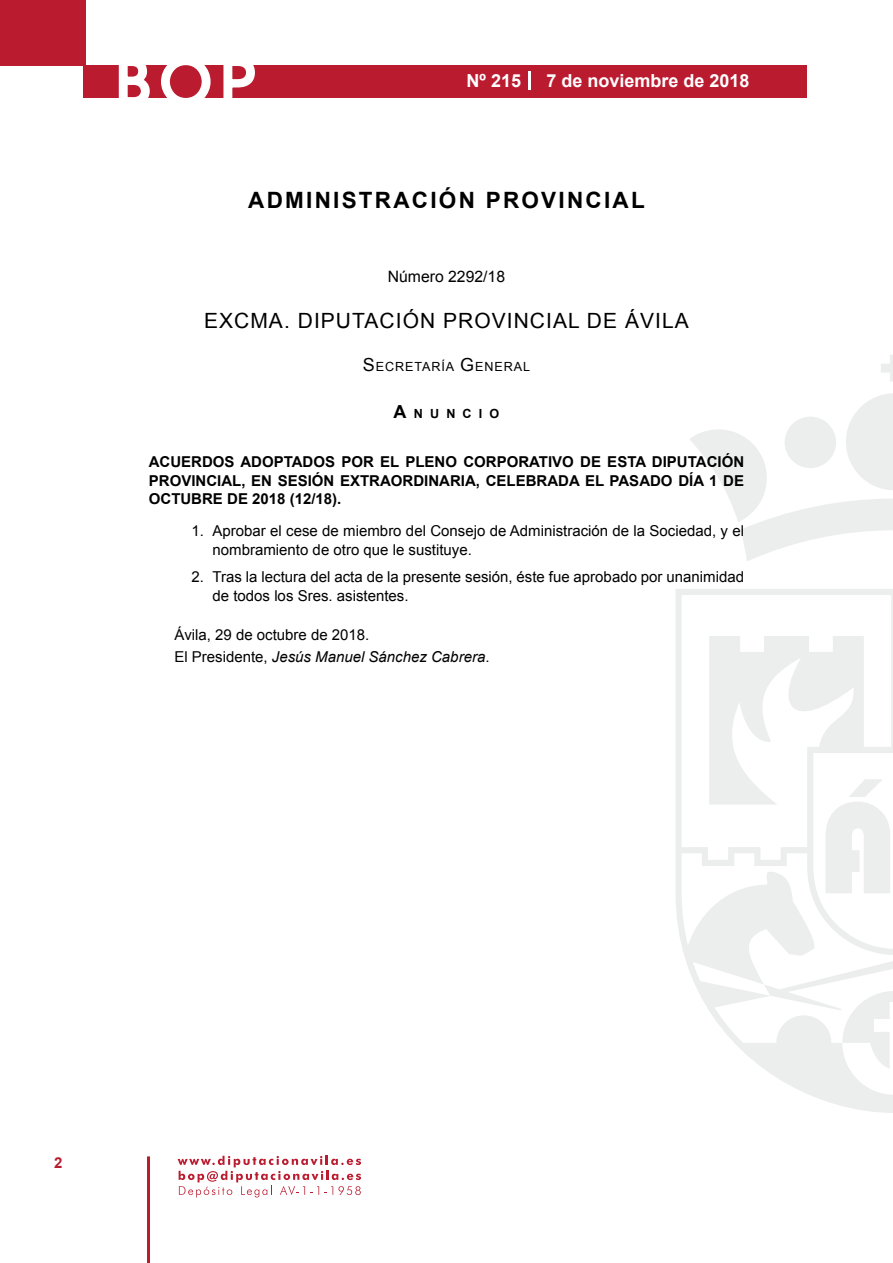
<style>
.page{position:relative;width:893px;height:1263px;background:#fff}
.page>*{position:absolute;margin:0;border:0;box-sizing:border-box;transform-origin:0 0}
.t1{font:500 61.5px "Avant Garde";color:#fff}
.t2{font:700 22.5px "Arial";letter-spacing:.1em;color:#000}
.t3{font:21px "Arial";letter-spacing:.05em;color:#000}
.t4{font:700 18px "Arial";color:#fff}
.t5{font:15.75px "Arial";color:#000}
.t6{font:15px/18.8px "Arial";color:#000}
.t7{font:700 15px/18.8px "Arial";color:#000;text-align:justify}
.t8{font:700 15px "Arial";color:#ba1b2f}
.t9{font:12.6px "Arial";letter-spacing:.07em;color:#000}
.t10{font:700 12.6px "Arial";letter-spacing:.57em;color:#000}
.s1{font-size:18px}
.s2{font-style:italic}
</style>
<div class="page">
<svg style="left:178px;top:1156px;width:183px;height:41px"></svg>
<hr style="left:147px;top:1156px;width:3px;height:107px;background:#ba1b2f">
<div style="left:0;top:0;width:85px;height:66px;background:#ba1b2f"></div>
<div style="left:84px;top:65px;width:723px;height:33px;background:#ba1b2f"></div>
<svg style="left:118px;top:65px;width:32px;height:33px"></svg>
<svg style="left:161px;top:65px;width:50px;height:33px"></svg>
<svg style="left:223px;top:65px;width:32px;height:33px"></svg>
<svg style="left:529px;top:71px;width:2px;height:19px"></svg>
<svg style="left:881px;top:355px;width:12px;height:27px"></svg>
<svg style="left:690px;top:393px;width:203px;height:168px"></svg>
<svg style="left:676px;top:589px;width:217px;height:524px"></svg>
<svg style="left:764px;top:984px;width:129px;height:86px"></svg>
<svg style="left:825px;top:779px;width:66px;height:114px"></svg>
<h1 class="t1" style="left:115px;top:44px;width:141px">BOP</h1>
<p class="t4" style="left:467px;top:69px;width:56px">Nº 215</p>
<p class="t4" style="left:546px;top:69px;width:205px">7 de noviembre de 2018</p>
<h2 class="t2" style="left:248px;top:185px;width:398px">ADMINISTRACIÓN PROVINCIAL</h2>
<p class="t5" style="left:388px;top:266px;width:119px">Número 2292/18</p>
<h3 class="t3" style="left:204px;top:307px;width:486px">EXCMA. DIPUTACIÓN PROVINCIAL DE ÁVILA</h3>
<p class="t9" style="left:363px;top:359px;width:169px"><span class="s1">S</span>ECRETARÍA <span class="s1">G</span>ENERAL</p>
<p class="t10" style="left:394px;top:405px;width:107px"><span class="s1">A</span>NUNCIO</p>
<p class="t7" style="left:149px;top:453px;width:597px">ACUERDOS ADOPTADOS POR EL PLENO CORPORATIVO DE ESTA DIPUTACIÓN PROVINCIAL, EN SESIÓN EXTRAORDINARIA, CELEBRADA EL PASADO DÍA 1 DE OCTUBRE DE 2018 (12/18).</p>
<p class="t6" style="left:213px;top:521px;width:533px;text-indent:-21px">1. Aprobar el cese de miembro del Consejo de Administración de la Sociedad, y el nombramiento de otro que le sustituye.</p>
<p class="t6" style="left:213px;top:567px;width:533px;text-indent:-21px">2. Tras la lectura del acta de la presente sesión, éste fue aprobado por unanimidad de todos los Sres. asistentes.</p>
<p class="t6" style="left:174px;top:624px;width:317px;line-height:22.2px">Ávila, 29 de octubre de 2018.<br>El Presidente, <span class="s2">Jesús Manuel Sánchez Cabrera</span>.</p>
<p class="t8" style="left:54px;top:1153px;width:10px">2</p>
</div>
